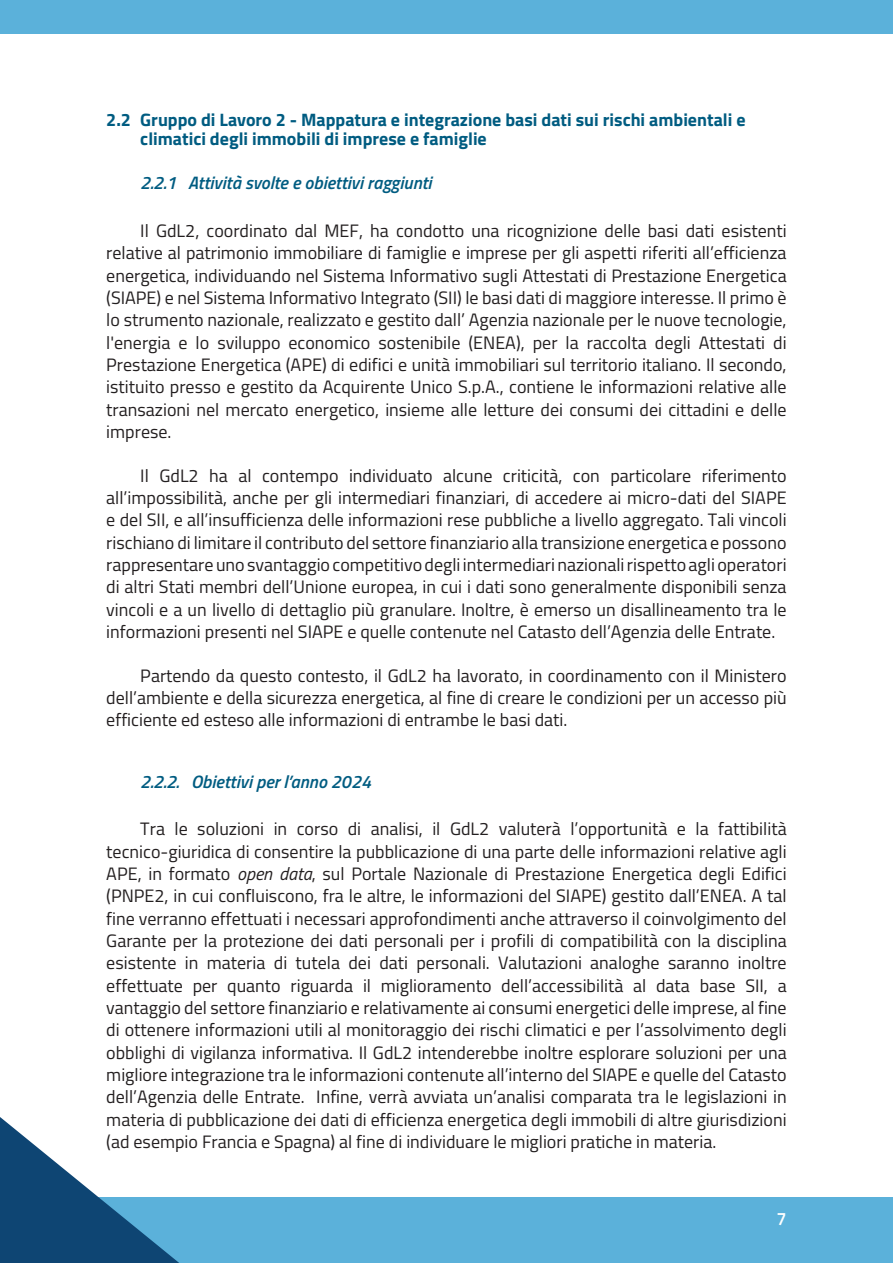
<style>
.page{position:relative;width:893px;height:1263px;background:#fff}
.page>*{position:absolute;margin:0;border:0;box-sizing:border-box;transform-origin:0 0}
.PARAGRAFO__Testo{font:18px/22.4px "Titillium";color:#231f20;text-align:justify}
.SOTTOTITOLO__Testo{font:700 18px/18.8px "Titillium";color:#005c81}
.SOTTOTITOLO__Testo-2{font:italic 600 18px "Titillium";color:#005c81}
.t1{font:600 18px "Titillium";color:#fff}
.s1{font-style:italic}
</style>
<div class="page">
<div style="left:0;top:1197px;width:893px;height:66px;background:#5bb1da"></div>
<svg style="left:0;top:1117px;width:179px;height:146px"></svg>
<div style="left:0;top:0;width:893px;height:34px;background:#5bb1da"></div>
<p class="SOTTOTITOLO__Testo" style="left:140px;top:109px;width:607px;text-indent:-34px">2.2 Gruppo di Lavoro 2 - Mappatura e integrazione basi dati sui rischi ambientali e climatici degli immobili di imprese e famiglie</p>
<p class="SOTTOTITOLO__Testo-2" style="left:140px;top:169px;width:293px">2.2.1 Attività svolte e obiettivi raggiunti</p>
<p class="PARAGRAFO__Testo" style="left:106px;top:218px;width:682px;text-indent:34px">Il GdL2, coordinato dal MEF, ha condotto una ricognizione delle basi dati esistenti relative al patrimonio immobiliare di famiglie e imprese per gli aspetti riferiti all’efficienza energetica, individuando nel Sistema Informativo sugli Attestati di Prestazione Energetica (SIAPE) e nel Sistema Informativo Integrato (SII) le basi dati di maggiore interesse. Il primo è lo strumento nazionale, realizzato e gestito dall’ Agenzia nazionale per le nuove tecnologie, l'energia e lo sviluppo economico sostenibile (ENEA), per la raccolta degli Attestati di Prestazione Energetica (APE) di edifici e unità immobiliari sul territorio italiano. Il secondo, istituito presso e gestito da Acquirente Unico S.p.A., contiene le informazioni relative alle transazioni nel mercato energetico, insieme alle letture dei consumi dei cittadini e delle imprese.</p>
<p class="PARAGRAFO__Testo" style="left:106px;top:463px;width:682px;text-indent:34px">Il GdL2 ha al contempo individuato alcune criticità, con particolare riferimento all’impossibilità, anche per gli intermediari finanziari, di accedere ai micro-dati del SIAPE e del SII, e all’insufficienza delle informazioni rese pubbliche a livello aggregato. Tali vincoli rischiano di limitare il contributo del settore finanziario alla transizione energetica e possono rappresentare uno svantaggio competitivo degli intermediari nazionali rispetto agli operatori di altri Stati membri dell’Unione europea, in cui i dati sono generalmente disponibili senza vincoli e a un livello di dettaglio più granulare. Inoltre, è emerso un disallineamento tra le informazioni presenti nel SIAPE e quelle contenute nel Catasto dell’Agenzia delle Entrate.</p>
<p class="PARAGRAFO__Testo" style="left:106px;top:663px;width:682px;text-indent:34px">Partendo da questo contesto, il GdL2 ha lavorato, in coordinamento con il Ministero dell’ambiente e della sicurezza energetica, al fine di creare le condizioni per un accesso più efficiente ed esteso alle informazioni di entrambe le basi dati.</p>
<p class="SOTTOTITOLO__Testo-2" style="left:140px;top:767px;width:232px">2.2.2. Obiettivi per l’anno 2024</p>
<p class="PARAGRAFO__Testo" style="left:106px;top:817px;width:682px;text-indent:34px">Tra le soluzioni in corso di analisi, il GdL2 valuterà l’opportunità e la fattibilità tecnico‑giuridica di consentire la pubblicazione di una parte delle informazioni relative agli APE, in formato <span class="s1">open data</span>, sul Portale Nazionale di Prestazione Energetica degli Edifici (PNPE2, in cui confluiscono, fra le altre, le informazioni del SIAPE) gestito dall’ENEA. A tal fine verranno effettuati i necessari approfondimenti anche attraverso il coinvolgimento del Garante per la protezione dei dati personali per i profili di compatibilità con la disciplina esistente in materia di tutela dei dati personali. Valutazioni analoghe saranno inoltre effettuate per quanto riguarda il miglioramento dell’accessibilità al data base SII, a vantaggio del settore finanziario e relativamente ai consumi energetici delle imprese, al fine di ottenere informazioni utili al monitoraggio dei rischi climatici e per l’assolvimento degli obblighi di vigilanza informativa. Il GdL2 intenderebbe inoltre esplorare soluzioni per una migliore integrazione tra le informazioni contenute all’interno del SIAPE e quelle del Catasto dell’Agenzia delle Entrate. Infine, verrà avviata un’analisi comparata tra le legislazioni in materia di pubblicazione dei dati di efficienza energetica degli immobili di altre giurisdizioni (ad esempio Francia e Spagna) al fine di individuare le migliori pratiche in materia.</p>
<p class="t1" style="left:777px;top:1205px;width:12px">7</p>
</div>
